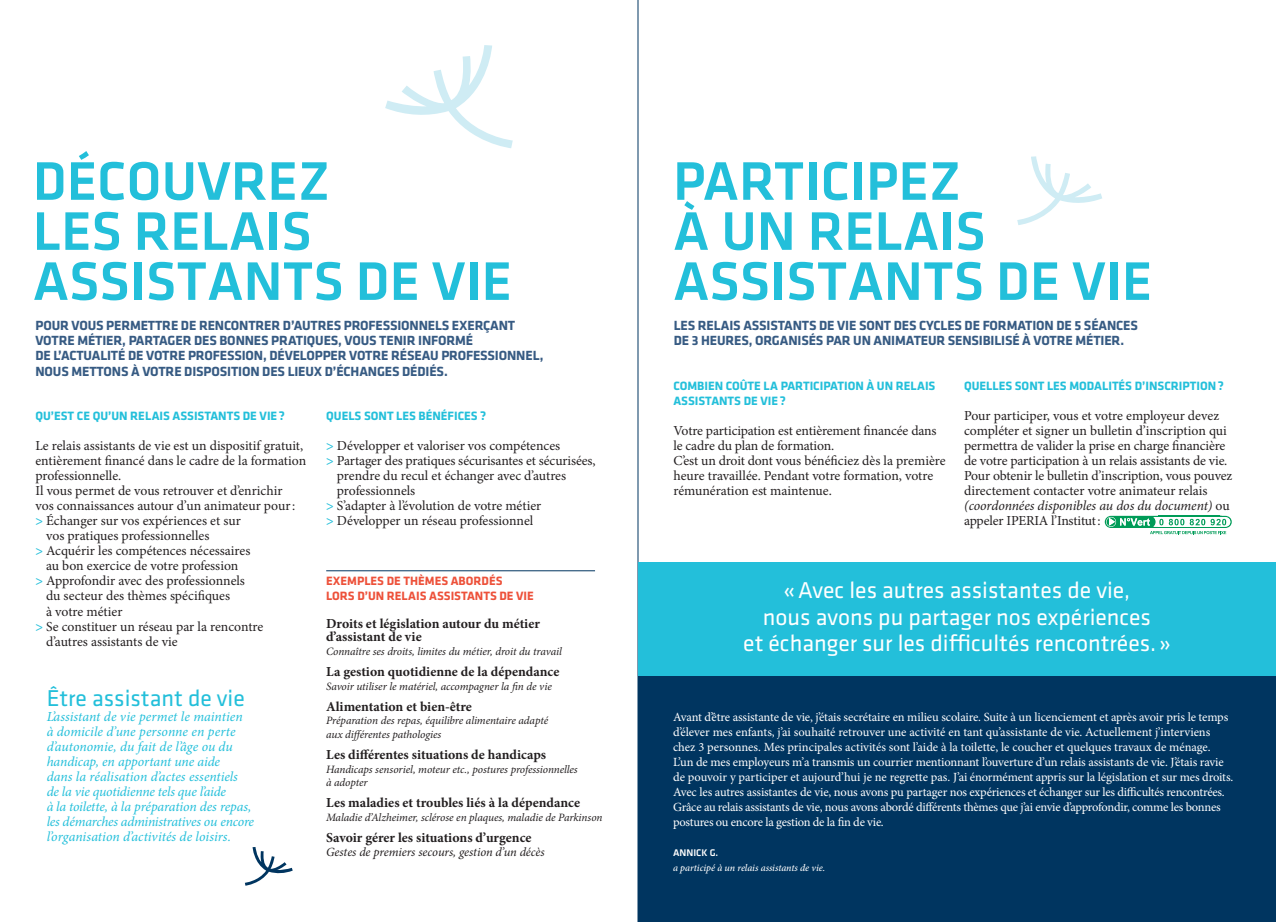
<style>
.page{position:relative;width:1276px;height:922px;background:#fff}
.page>*{position:absolute;margin:0;border:0;box-sizing:border-box;transform-origin:0 0}
.t1{font:500 56.25px/50px "Klavika Basic";color:#23bfda}
.t2{font:23.75px/26.2px "Klavika Basic";color:#fff;text-align:center}
.t3{font:23.75px "Klavika Basic";color:#23bfda}
.t4{font:13.75px/15px "Minion Pro";letter-spacing:-.005em;color:#231f20}
.t5{font:700 13.75px/15px "Klavika Basic";letter-spacing:-.01em;color:#375b83}
.t6{font:italic 13.75px/15px "Minion Pro";letter-spacing:-.005em;color:#23bfda}
.t7{font:700 13.75px/13.8px "Minion Pro";color:#231f20}
.t8{font:12.5px/15px "Minion Pro";letter-spacing:-.01em;color:#fff}
.t9{font:700 12.5px "Klavika Basic";color:#23bfda}
.t10{font:700 12.5px/15px "Klavika Basic";color:#ed513a}
.t11{font:italic 12.5px "Minion Pro";letter-spacing:-.005em;color:#231f20}
.t12{font:italic 11.25px/13.8px "Minion Pro";letter-spacing:-.01em;color:#231f20}
.t13{font:italic 500 10px "Minion Pro";letter-spacing:-.005em;color:#fff}
.t14{font:500 10px "Klavika Basic";color:#fff}
.s1{font-weight:700;color:#23bfda}
.s2{font-style:italic}
</style>
<div class="page">
<hr style="left:638px;top:0;width:1px;height:921px;background:#003560">
<hr style="left:326px;top:570px;width:269px;height:1px;background:#003560">
<div style="left:638px;top:675px;width:638px;height:246px;background:#003560"></div>
<svg style="left:1104px;top:515px;width:128px;height:19px"></svg>
<div style="left:638px;top:562px;width:638px;height:113px;background:#23bfda"></div>
<svg style="left:245px;top:847px;width:48px;height:38px"></svg>
<svg style="left:1017px;top:156px;width:85px;height:69px"></svg>
<svg style="left:385px;top:45px;width:128px;height:103px"></svg>
<h1 class="t1" style="left:33px;top:155px;width:473px">DÉCOUVREZ<br>LES RELAIS<br>ASSISTANTS DE VIE</h1>
<p class="t5" style="left:35px;top:318px;width:229px">POUR VOUS PERMETTRE DE RENCONTRER</p>
<p class="t5" style="left:283px;top:318px;width:178px">D’AUTRES PROFESSIONNELS EXER</p>
<p class="t5" style="left:483px;top:318px;width:33px">ÇANT</p>
<p class="t5" style="left:35px;top:333px;width:439px">VOTRE MÉTIER, PARTAGER DES BONNES PRATIQUES, VOUS TENIR INFORMÉ<br>DE L’ACTUALITÉ DE VOTRE PROFESSION, DÉVELOPPER</p>
<h1 class="t1" style="left:673px;top:155px;width:473px">PARTICI PEZ<br>À UN RELAIS<br>ASSISTANTS DE VIE</h1>
<p class="t5" style="left:674px;top:317px;width:465px">LES RE LAI S ASSISTANTS DE VIE SONT DES CYCLES DE FORMATION DE 5 SÉANCES<br>DE 3 HEURES, ORGANISÉS PAR</p>
<p class="t5" style="left:853px;top:332px;width:272px">UN ANIMATEUR SENSIBI LISÉ À VOTRE MÉTIER.</p>
<p class="t5" style="left:35px;top:348px;width:509px;text-indent:314px">VOTRE RÉSEAU PROFESSIONNEL,<br>NOUS METTONS À VOTRE DISPOSITION DES LIEUX D’ÉCHANGES DÉDIÉS.</p>
<p class="t9" style="left:35px;top:407px;width:251px">QU’EST CE QU’UN RELAIS ASSISTANTS DE VIE ?</p>
<p class="t4" style="left:35px;top:438px;width:269px">Le relais assistants de vie est un dispositif gratuit,</p>
<p class="t4" style="left:35px;top:453px;width:272px">entièrement financé dans le cadre de la formation</p>
<p class="t4" style="left:35px;top:468px;width:87px">professionnelle.</p>
<p class="t4" style="left:35px;top:483px;width:248px">Il vous permet de vous retrouver et d’enrichir</p>
<p class="t4" style="left:35px;top:498px;width:261px">vos connaissances autour d’un animateur pour:</p>
<p class="t4" style="left:35px;top:513px;width:207px"><span class="s1">&gt;</span> Échanger sur vos expériences et sur</p>
<p class="t4" style="left:46px;top:528px;width:165px">vos pratiques professionnelles</p>
<p class="t4" style="left:35px;top:543px;width:216px"><span class="s1">&gt;</span> Acquérir les compétences nécessaires</p>
<p class="t4" style="left:46px;top:558px;width:194px">au bon exercice de votre profession</p>
<p class="t4" style="left:35px;top:573px;width:211px"><span class="s1">&gt;</span> Approfondir avec des professionnels</p>
<p class="t4" style="left:46px;top:588px;width:186px">du secteur des thèmes spécifiques</p>
<p class="t4" style="left:46px;top:603px;width:78px">à votre métier</p>
<p class="t4" style="left:35px;top:618px;width:229px"><span class="s1">&gt;</span> Se constituer un réseau par la rencontre</p>
<p class="t4" style="left:46px;top:633px;width:133px">d’autres assistants de vie</p>
<h2 class="t3" style="left:47px;top:682px;width:200px">Être assistant de vie</h2>
<p class="t6" style="left:47px;top:708px;width:209px">L’assistant de vie permet le maintien<br>à domicile d’une personne en perte d’autonomie, du fait de l’âge ou du handicap, en apportant une aide<br>dans la réalisation d’actes essentiels<br>de la vie quotidienne tels que l’aide<br>à la toilette, à la préparation des repas, les démarches administratives ou encore l’organisation d’activités de loisirs.</p>
<p class="t8" style="left:673px;top:709px;width:562px">Avant d’être assistante de vie, j’étais secrétaire en milieu scolaire. Suite à un licenciement et après avoir pris le temps d’élever mes enfants, j’ai souhaité retrouver une activité en tant qu’assistante de vie. Actuellement j’interviens chez 3 personnes. Mes principales activités sont l’aide à la toilette, le coucher et quelques travaux de ménage.<br>L’un de mes employeurs m’a transmis un courrier mentionnant l’ouverture d’un relais assistants de vie. J’étais ravie de pouvoir y participer et aujourd’hui je ne regrette pas. J’ai énormément appris sur la législation et sur mes droits.<br>Avec les autres assistantes de vie, nous avons pu partager nos expériences et échanger sur les difficultés rencontrées.<br>Grâce au relais assistants de vie, nous avons abordé différents thèmes que j’ai envie d’approfondir, comme les bonnes postures ou encore la gestion de la fin de vie.</p>
<p class="t14" style="left:673px;top:845px;width:7px">ANNI</p>
<p class="t14" style="left:696px;top:845px;width:24px">CK G.</p>
<p class="t13" style="left:673px;top:860px;width:154px">a participé à un relais assistants de vie.</p>
<p class="t9" style="left:673px;top:377px;width:143px">COMBIE N COÛTE LA PARTICIPA</p>
<p class="t9" style="left:837px;top:377px;width:100px">TION À UN RELAIS</p>
<p class="t9" style="left:673px;top:392px;width:114px">ASSISTANTS DE VIE ?</p>
<p class="t4" style="left:673px;top:423px;width:274px">Votre participation est entièrement financée dans le cadre du plan de formation.<br>C’est un droit dont vous bénéficiez dès la première heure travaillée. Pendant votre formation, votre rémunération est maintenue.</p>
<p class="t9" style="left:964px;top:377px;width:208px">QUELLES SONT LES MODALITÉS D’INSCRIP</p>
<p class="t9" style="left:1189px;top:377px;width:36px">TION?</p>
<p class="t4" style="left:964px;top:408px;width:270px">Pour participer, vous et votre employeur devez compléter et signer un bulletin d’inscription qui permettra de valider la prise en charge financière de votre participation à un relais assistants de vie.<br>Pour obtenir le bulletin d’inscription, vous pouvez directement contacter votre animateur relais <span class="s2">(coordonnées disponibles au dos du document)</span> ou appeler IPERIA l’Institut:</p>
<p class="t9" style="left:326px;top:407px;width:162px">QUELS SONT LES BÉNÉFICES ?</p>
<p class="t4" style="left:326px;top:438px;width:236px"><span class="s1">&gt;</span> Développer et valoriser vos compétences</p>
<p class="t4" style="left:326px;top:453px;width:271px"><span class="s1">&gt;</span> Partager des pratiques sécurisantes et sécurisées,</p>
<p class="t4" style="left:337px;top:468px;width:231px">prendre du recul et échanger avec d’autres</p>
<p class="t4" style="left:337px;top:483px;width:80px">professionnels</p>
<p class="t4" style="left:326px;top:498px;width:217px"><span class="s1">&gt;</span> S’adapter à l’évolution de votre métier</p>
<p class="t4" style="left:326px;top:513px;width:209px"><span class="s1">&gt;</span> Développer un réseau professionnel</p>
<p class="t10" style="left:326px;top:573px;width:203px">EXEMPLES DE THÈMES ABORDÉS<br>LORS D’UN RE LAI S ASSISTANTS DE VIE</p>
<p class="t7" style="left:326px;top:616px;width:215px">Droits et législation autour du métier d’assistant de vie</p>
<p class="t12" style="left:326px;top:644px;width:237px">Connaître ses droits, limites du métier, droit du travail</p>
<p class="t7" style="left:326px;top:664px;width:235px">La gestion quotidienne de la dépendance</p>
<p class="t12" style="left:326px;top:679px;width:227px">Savoir utiliser le matériel, accompagner la fin de vie</p>
<p class="t7" style="left:326px;top:699px;width:147px">Alimentation et bien-être</p>
<p class="t12" style="left:326px;top:713px;width:224px">Préparation des repas, équilibre alimentaire adapté aux différentes pathologies</p>
<p class="t7" style="left:326px;top:747px;width:222px">Les différentes situations de handicaps</p>
<p class="t12" style="left:326px;top:762px;width:253px">Handicaps sensoriel, moteur etc., postures professionnelles à adopter</p>
<p class="t7" style="left:326px;top:795px;width:255px">Les maladies et troubles liés à la dépendance</p>
<p class="t12" style="left:326px;top:810px;width:278px">Maladie d’Alzheimer, sclérose en plaques, maladie de Parkinson</p>
<p class="t7" style="left:326px;top:830px;width:207px">Savoir gérer les situations d’urgence</p>
<p class="t11" style="left:326px;top:842px;width:220px">Gestes de premiers secours, gestion d’un décès</p>
<h2 class="t2" style="left:743px;top:576px;width:429px">«Avec les autres assistantes de vie,<br>nous avons pu partager nos expériences<br>et échanger sur les difficultés rencontrées. »</h2>
</div>
